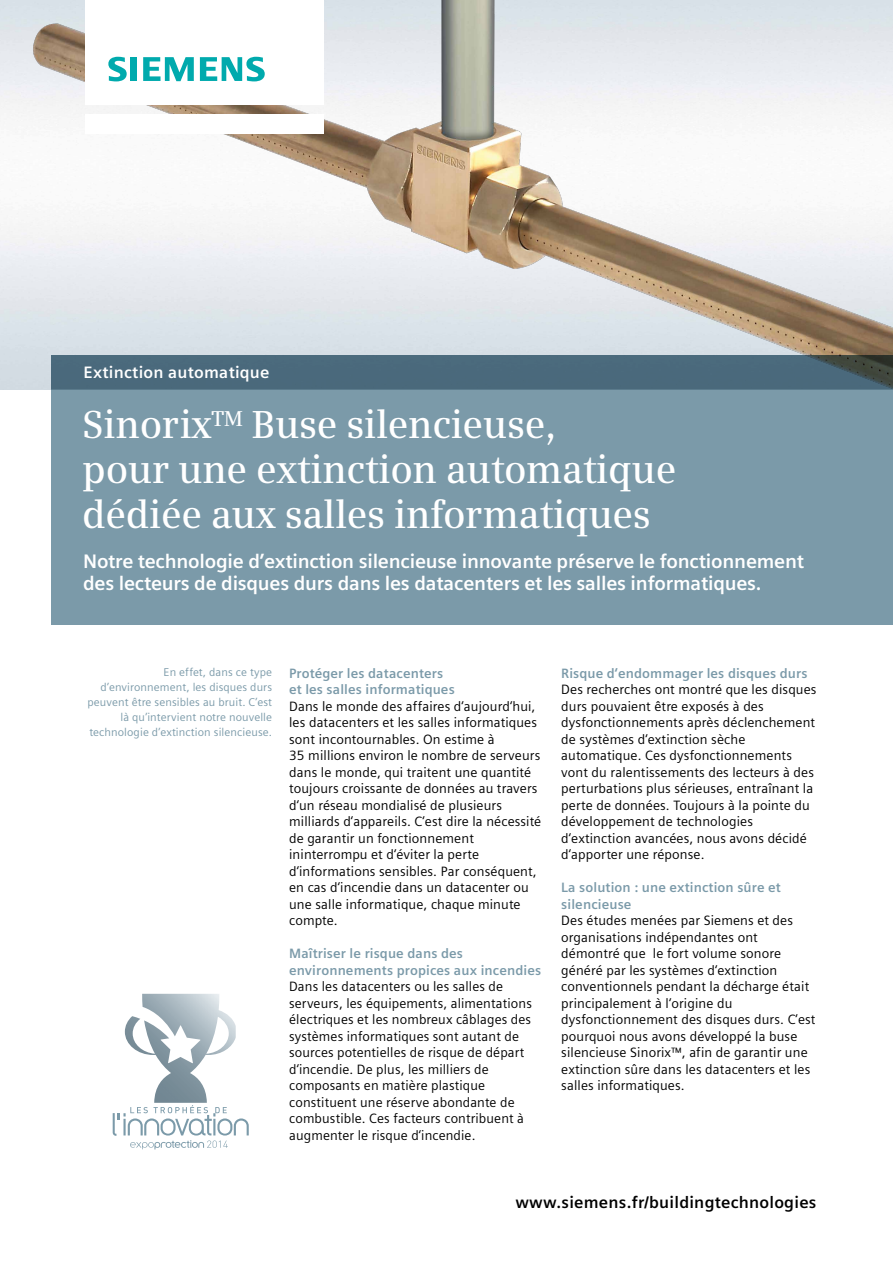
<style>
.page{position:relative;width:893px;height:1263px;background:#fff}
.page>*{position:absolute;margin:0;border:0;box-sizing:border-box;transform-origin:0 0}
.t1{font:600 39px/45px "Siemens Serif";letter-spacing:-.01em;color:#fff}
.t2{font:700 19.5px/22.5px "Siemens Sans";letter-spacing:-.01em;color:#fff}
.t3{font:700 16.5px "Siemens Sans";letter-spacing:.015em;color:#000}
.t4{font:700 16.5px "Siemens Sans";letter-spacing:.015em;color:#fff}
.t5{font:13.5px/16.5px "Siemens Sans";letter-spacing:.01em;color:#000}
.t6{font:700 13.5px/16.5px "Siemens Sans";letter-spacing:.01em;color:#7b9aa9}
.t7{font:11.25px/14.9px "Siemens Sans";letter-spacing:.01em;color:#7b9aa9;text-align:right}
</style>
<div class="page">
<img style="left:0;top:0;width:893px;height:389px">
<div style="left:85px;top:114px;width:238px;height:19px;background:#fff"></div>
<div style="left:85px;top:0;width:238px;height:105px;background:#fff"></div>
<svg style="left:108px;top:57px;width:19px;height:24px"></svg>
<div style="left:130px;top:57px;width:7px;height:24px;background:#00aaad"></div>
<svg style="left:143px;top:57px;width:51px;height:24px"></svg>
<svg style="left:200px;top:57px;width:65px;height:24px"></svg>
<div style="left:51px;top:389px;width:842px;height:235px;background:#7b9aa9"></div>
<div style="left:51px;top:355px;width:842px;height:34px;background:#4a697c"></div>
<img style="left:125px;top:994px;width:111px;height:109px">
<svg style="left:113px;top:1105px;width:136px;height:44px"></svg>
<p class="t4" style="left:84px;top:363px;width:187px">Extinction automatique</p>
<h1 class="t1" style="left:82px;top:403px;width:596px">Sinorix<sup>TM</sup> Buse silencieuse,<br>pour une extinction automatique dédiée aux salles informatiques</h1>
<h2 class="t2" style="left:83px;top:550px;width:722px">Notre technologie d’extinction silencieuse innovante préserve le fonctionnement des lecteurs de disques durs dans les datacenters et les salles informatiques.</h2>
<p class="t7" style="left:88px;top:665px;width:186px">En effet, dans ce type d’environnement, les disques durs peuvent être sensibles au bruit. C’est là qu’intervient notre nouvelle technologie d’extinction silencieuse.</p>
<p class="t6" style="left:561px;top:665px;width:248px">Risque d‘endommager les disques durs</p>
<p class="t6" style="left:289px;top:665px;width:167px">Protéger les datacenters et les salles informatiques</p>
<p class="t5" style="left:289px;top:698px;width:254px">Dans le monde des affaires d‘aujourd‘hui, les datacenters et les salles informatiques sont incontournables. On estime à<br>35 millions environ le nombre de serveurs dans le monde, qui traitent une quantité toujours croissante de données au travers d‘un réseau mondialisé de plusieurs milliards d‘appareils. C‘est dire la nécessité de garantir un fonctionnement ininterrompu et d‘éviter la perte d‘informations sensibles. Par conséquent, en cas d‘incendie dans un datacenter ou une salle informatique, chaque minute compte.</p>
<p class="t6" style="left:289px;top:945px;width:254px">Maîtriser le risque dans des environnements propices aux incendies</p>
<p class="t5" style="left:289px;top:978px;width:244px">Dans les datacenters ou les salles de serveurs, les équipements, alimentations électriques et les nombreux câblages des systèmes informatiques sont autant de sources potentielles de risque de départ d‘incendie. De plus, les milliers de composants en matière plastique constituent une réserve abondante de combustible. Ces facteurs contribuent à augmenter le risque d‘incendie.</p>
<p class="t5" style="left:561px;top:681px;width:257px">Des recherches ont montré que les disques durs pouvaient être exposés à des dysfonctionnements après déclenchement de systèmes d‘extinction sèche automatique. Ces dysfonctionnements vont du ralentissements des lecteurs à des perturbations plus sérieuses, entraînant la perte de données. Toujours à la pointe du développement de technologies d‘extinction avancées, nous avons décidé d‘apporter une réponse.</p>
<p class="t6" style="left:561px;top:879px;width:221px">La solution : une extinction sûre et silencieuse</p>
<p class="t5" style="left:561px;top:912px;width:256px">Des études menées par Siemens et des organisations indépendantes ont démontré que le fort volume sonore généré par les systèmes d‘extinction conventionnels pendant la décharge était principalement à l‘origine du dysfonctionnement des disques durs. C‘est pourquoi nous avons développé la buse silencieuse Sinorix™, afin de garantir une extinction sûre dans les datacenters et les salles informatiques.</p>
<p class="t3" style="left:515px;top:1193px;width:303px">www.siemens.fr/buildingtechnologies</p>
</div>
